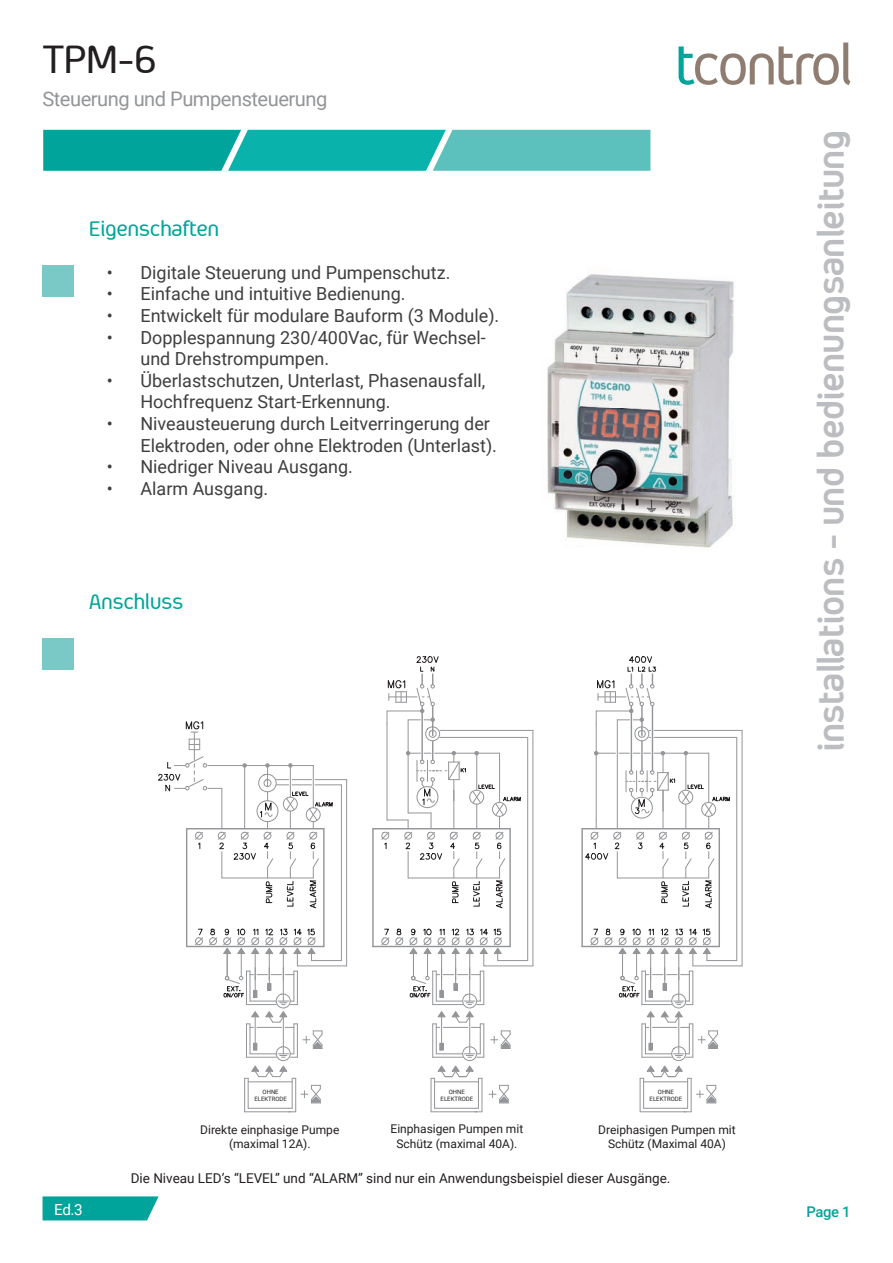
<style>
.page{position:relative;width:893px;height:1263px;background:#fff}
.page>*{position:absolute;margin:0;border:0;box-sizing:border-box;transform-origin:0 0}
.t1{font:500 45px "Aeroportal";color:#231f20}
.t2{font:700 41.1px "Aeroportal";letter-spacing:-.025em;color:#bcbdc0}
.t3{font:500 24px "Aeroportal";letter-spacing:-.025em;color:#00a49a}
.t4{font:20.1px "Roboto";letter-spacing:-.025em;color:#939598}
.t5{font:18px/21.6px "Roboto";color:#3e3e3f}
.t6{font:15.3px "Roboto";color:#fff}
.t7{font:500 14.85px "Roboto";color:#00a49a}
.t8{font:13.5px "Roboto";color:#231f20}
.t9{font:12px/14.4px "Roboto";color:#231f20;text-align:center}
.t10{font:6px/7.2px "Roboto";color:#231f20;text-align:center}
</style>
<div class="page">
<svg style="left:43px;top:130px;width:607px;height:41px"></svg>
<svg style="left:43px;top:1196px;width:116px;height:24px"></svg>
<div style="left:43px;top:265px;width:31px;height:32px;background:#7ac9c6"></div>
<div style="left:43px;top:638px;width:31px;height:32px;background:#7ac9c6"></div>
<hr style="left:323px;top:829px;width:2px;height:117px;background:#939598">
<hr style="left:187px;top:946px;width:137px;height:1px;background:#939598">
<hr style="left:186px;top:829px;width:1px;height:117px;background:#939598">
<hr style="left:311px;top:960px;width:30px;height:1px;background:#939598">
<hr style="left:341px;top:785px;width:1px;height:175px;background:#939598">
<hr style="left:315px;top:779px;width:32px;height:1px;background:#939598">
<hr style="left:346px;top:780px;width:1px;height:186px;background:#939598">
<hr style="left:297px;top:965px;width:50px;height:1px;background:#939598">
<hr style="left:582px;top:828px;width:137px;height:1px;background:#939598">
<hr style="left:719px;top:829px;width:1px;height:117px;background:#939598">
<hr style="left:582px;top:946px;width:137px;height:1px;background:#939598">
<hr style="left:581px;top:829px;width:2px;height:117px;background:#939598">
<hr style="left:707px;top:960px;width:30px;height:1px;background:#939598">
<hr style="left:736px;top:737px;width:1px;height:223px;background:#939598">
<hr style="left:654px;top:737px;width:83px;height:1px;background:#939598">
<hr style="left:654px;top:730px;width:88px;height:1px;background:#939598">
<hr style="left:742px;top:730px;width:1px;height:236px;background:#939598">
<hr style="left:693px;top:965px;width:49px;height:1px;background:#939598">
<hr style="left:652px;top:706px;width:1px;height:65px;background:#939598">
<hr style="left:641px;top:741px;width:2px;height:30px;background:#939598">
<hr style="left:631px;top:706px;width:1px;height:65px;background:#939598">
<hr style="left:596px;top:723px;width:1px;height:97px;background:#939598">
<hr style="left:617px;top:720px;width:1px;height:109px;background:#939598">
<hr style="left:373px;top:828px;width:137px;height:1px;background:#939598">
<hr style="left:509px;top:829px;width:2px;height:117px;background:#939598">
<hr style="left:373px;top:946px;width:137px;height:1px;background:#939598">
<hr style="left:372px;top:829px;width:2px;height:117px;background:#939598">
<hr style="left:498px;top:960px;width:30px;height:1px;background:#939598">
<hr style="left:527px;top:737px;width:1px;height:223px;background:#939598">
<hr style="left:442px;top:737px;width:86px;height:1px;background:#939598">
<hr style="left:442px;top:730px;width:91px;height:1px;background:#939598">
<hr style="left:532px;top:730px;width:1px;height:236px;background:#939598">
<hr style="left:484px;top:965px;width:49px;height:1px;background:#939598">
<svg style="left:584px;top:751px;width:146px;height:158px"></svg>
<svg style="left:158px;top:721px;width:183px;height:188px"></svg>
<svg style="left:380px;top:656px;width:141px;height:253px"></svg>
<svg style="left:596px;top:656px;width:61px;height:86px"></svg>
<hr style="left:248px;top:1078px;width:1px;height:30px;background:#939598">
<hr style="left:248px;top:1108px;width:41px;height:1px;background:#939598">
<hr style="left:292px;top:1078px;width:1px;height:30px;background:#939598">
<hr style="left:434px;top:1078px;width:1px;height:30px;background:#939598">
<hr style="left:435px;top:1108px;width:40px;height:1px;background:#939598">
<hr style="left:478px;top:1078px;width:1px;height:30px;background:#939598">
<hr style="left:244px;top:1078px;width:1px;height:34px;background:#939598">
<hr style="left:245px;top:1111px;width:45px;height:1px;background:#939598">
<hr style="left:295px;top:1078px;width:1px;height:34px;background:#939598">
<hr style="left:248px;top:1081px;width:44px;height:1px;background:#939598">
<hr style="left:431px;top:1078px;width:1px;height:34px;background:#939598">
<hr style="left:431px;top:1111px;width:46px;height:1px;background:#939598">
<hr style="left:481px;top:1078px;width:1px;height:34px;background:#939598">
<hr style="left:435px;top:1081px;width:43px;height:1px;background:#939598">
<hr style="left:643px;top:1078px;width:1px;height:30px;background:#939598">
<hr style="left:644px;top:1108px;width:40px;height:1px;background:#939598">
<hr style="left:687px;top:1078px;width:1px;height:30px;background:#939598">
<hr style="left:640px;top:1078px;width:1px;height:34px;background:#939598">
<hr style="left:640px;top:1111px;width:46px;height:1px;background:#939598">
<hr style="left:691px;top:1078px;width:1px;height:34px;background:#939598">
<hr style="left:644px;top:1081px;width:44px;height:1px;background:#939598">
<svg style="left:194px;top:928px;width:129px;height:151px"></svg>
<svg style="left:289px;top:1085px;width:32px;height:27px"></svg>
<svg style="left:380px;top:926px;width:131px;height:153px"></svg>
<svg style="left:489px;top:1085px;width:20px;height:18px"></svg>
<svg style="left:590px;top:926px;width:129px;height:153px"></svg>
<svg style="left:684px;top:1085px;width:33px;height:27px"></svg>
<svg style="left:679px;top:43px;width:171px;height:42px"></svg>
<img style="left:547px;top:274px;width:187px;height:274px">
<h1 class="t1" style="left:42px;top:35px;width:117px">TPM-6</h1>
<p class="t4" style="left:42px;top:84px;width:286px">Steuerung und Pumpensteuerung</p>
<h3 class="t3" style="left:89px;top:216px;width:132px">Eigenschaften</h3>
<p class="t5" style="left:107px;top:261px;width:345px">• Digitale Steuerung und Pumpenschutz.</p>
<p class="t5" style="left:107px;top:282px;width:300px">• Einfache und intuitive Bedienung.</p>
<p class="t5" style="left:107px;top:304px;width:394px">• Entwickelt für modulare Bauform (3 Module).</p>
<p class="t5" style="left:140px;top:326px;width:347px;text-indent:-34px">• Dopplespannung 230/400Vac, für Wechsel&shy;und Drehstrompumpen.</p>
<p class="t5" style="left:140px;top:369px;width:346px;text-indent:-34px">• Überlastschutzen, Unterlast, Phasenausfall,<br>Hochfrequenz Start-Erkennung.</p>
<p class="t5" style="left:140px;top:412px;width:358px;text-indent:-34px">• Niveausteuerung durch Leitverringerung der<br>Elektroden, oder ohne Elektroden (Unterlast).</p>
<p class="t5" style="left:107px;top:455px;width:248px">• Niedriger Niveau Ausgang.</p>
<p class="t5" style="left:107px;top:477px;width:163px">• Alarm Ausgang.</p>
<h3 class="t3" style="left:89px;top:589px;width:96px">Anschluss</h3>
<h2 class="t2" style="left:809px;top:752px;width:623px;rotate:-90deg">installations - und bedienungsanleitung</h2>
<p class="t6" style="left:54px;top:1198px;width:30px">Ed.3</p>
<p class="t10" style="left:254px;top:1088px;width:34px">OHNE<br>ELEKTRODE</p>
<p class="t10" style="left:441px;top:1088px;width:34px">OHNE<br>ELEKTRODE</p>
<p class="t10" style="left:650px;top:1088px;width:34px">OHNE<br>ELEKTRODE</p>
<p class="t9" style="left:200px;top:1121px;width:141px">Direkte einphasige Pumpe (maximal 12A).</p>
<p class="t9" style="left:390px;top:1121px;width:134px">Einphasigen Pumpen mit<br>Schütz (maximal 40A).</p>
<p class="t9" style="left:598px;top:1121px;width:139px">Dreiphasigen Pumpen mit<br>Schütz (Maximal 40A)</p>
<p class="t8" style="left:131px;top:1169px;width:541px">Die Niveau LED’s “LEVEL” und “ALARM” sind nur ein Anwendungsbeispiel dieser Ausgänge.</p>
<p class="t7" style="left:806px;top:1202px;width:45px">Page 1</p>
</div>
